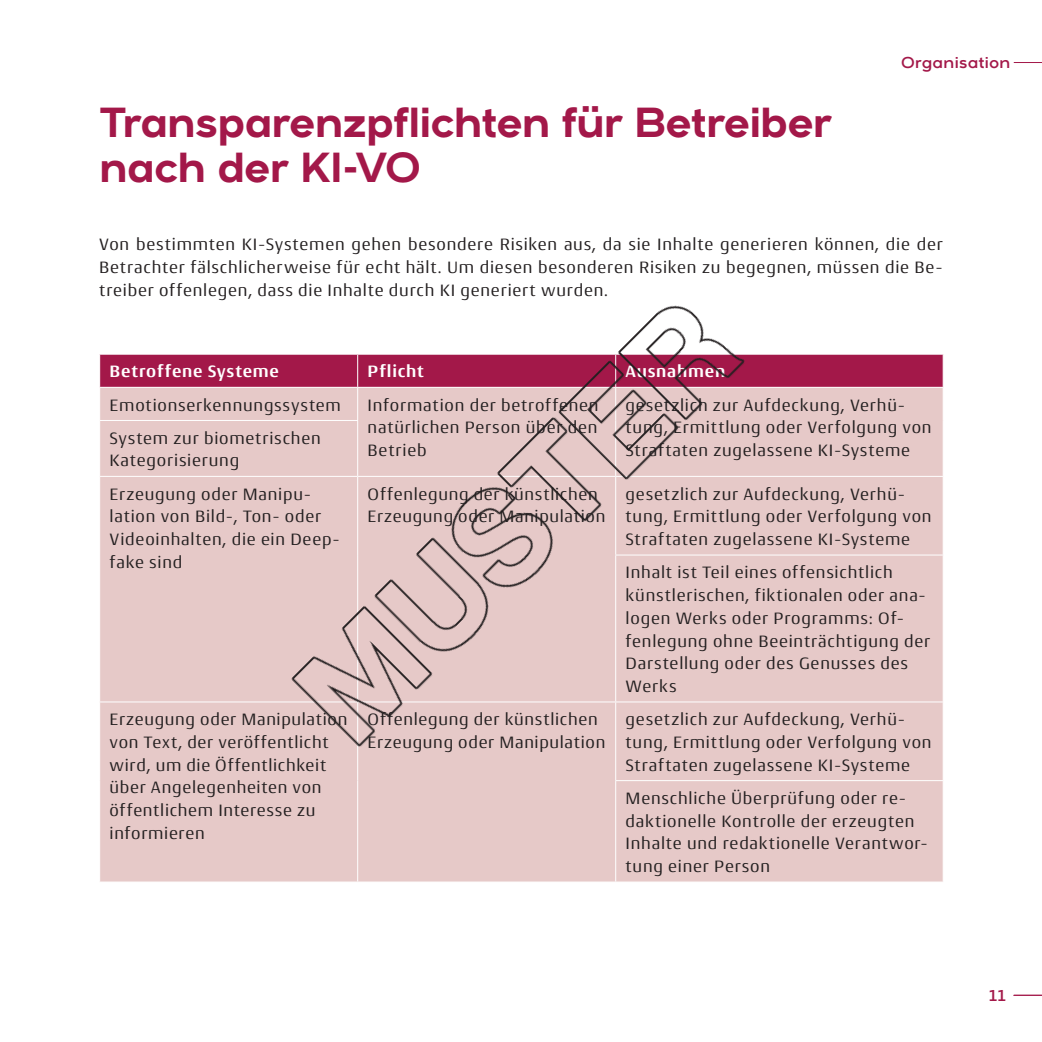
<style>
.page{position:relative;width:1042px;height:1042px;background:#fff}
.page>*{position:absolute;margin:0;border:0;box-sizing:border-box;transform-origin:0 0}
.t1{font:700 42px/45.5px "Arkibal";letter-spacing:-.025em;color:#a31849}
.t2{font:17.5px/22.8px "Conto";letter-spacing:.045em;color:#231f20}
.t3{font:700 17.5px "Conto";letter-spacing:.045em;color:#fff}
.t4{font:15.75px "Arkibal";letter-spacing:.02em;color:#a31849}
</style>
<div class="page">
<svg style="left:1014px;top:62px;width:28px;height:1px"></svg>
<svg style="left:1014px;top:995px;width:28px;height:1px"></svg>
<div style="left:100px;top:355px;width:843px;height:32px;background:#a31849"></div>
<div style="left:100px;top:388px;width:843px;height:493px;background:#e6c9c8"></div>
<hr style="left:99px;top:420px;width:259px;height:1px;background:#fff">
<hr style="left:99px;top:476px;width:259px;height:1px;background:#fff">
<hr style="left:616px;top:476px;width:327px;height:1px;background:#fff">
<hr style="left:615px;top:554px;width:328px;height:1px;background:#fff">
<hr style="left:99px;top:701px;width:259px;height:1px;background:#fff">
<hr style="left:357px;top:702px;width:1px;height:78px;background:#fff">
<hr style="left:357px;top:780px;width:1px;height:101px;background:#fff">
<hr style="left:616px;top:701px;width:327px;height:1px;background:#fff">
<hr style="left:615px;top:702px;width:1px;height:78px;background:#fff">
<hr style="left:615px;top:780px;width:328px;height:1px;background:#fff">
<hr style="left:615px;top:781px;width:1px;height:100px;background:#fff">
<img style="left:266px;top:305px;width:510px;height:471px">
<h1 class="t1" style="left:99px;top:98px;width:735px">Transparenzpflichten für Betreiber nach der KI-VO</h1>
<p class="t4" style="left:901px;top:52px;width:111px">Organisation</p>
<p class="t2" style="left:99px;top:232px;width:845px;text-align:justify">Von bestimmten KI-Systemen gehen besondere Risiken aus, da sie Inhalte generieren können, die der Betrachter fälschlicherweise für echt hält. Um diesen besonderen Risiken zu begegnen, müssen die Be&shy;treiber offenlegen, dass die Inhalte durch KI generiert wurden.</p>
<p class="t3" style="left:110px;top:360px;width:171px">Betroffene Systeme</p>
<p class="t3" style="left:368px;top:360px;width:58px">Pflicht</p>
<p class="t3" style="left:625px;top:360px;width:101px">Ausnahmen</p>
<p class="t2" style="left:110px;top:393px;width:233px">Emotionserkennungssystem</p>
<p class="t2" style="left:368px;top:393px;width:232px;text-align:justify">Information der betroffenen natürlichen Person über den Betrieb</p>
<p class="t2" style="left:625px;top:393px;width:307px">gesetzlich zur Aufdeckung, Verhü&shy;tung, Ermittlung oder Verfolgung von<br>Straftaten zugelassene KI-Systeme</p>
<p class="t2" style="left:110px;top:426px;width:213px">System zur biometrischen<br>Kategorisierung</p>
<p class="t2" style="left:110px;top:482px;width:232px">Erzeugung oder Manipu&shy;lation von Bild-, Ton- oder<br>Videoinhalten, die ein Deep&shy;fake sind</p>
<p class="t2" style="left:368px;top:482px;width:239px">Offenlegung der künstlichen<br>Erzeugung oder Manipulation</p>
<p class="t2" style="left:625px;top:482px;width:307px">gesetzlich zur Aufdeckung, Verhü&shy;tung, Ermittlung oder Verfolgung von<br>Straftaten zugelassene KI-Systeme</p>
<p class="t2" style="left:625px;top:560px;width:306px">Inhalt ist Teil eines offensichtlich künstlerischen, fiktionalen oder ana&shy;logen Werks oder Programms: Of&shy;fenlegung ohne Beeinträchtigung der<br>Darstellung oder des Genusses des<br>Werks</p>
<p class="t2" style="left:110px;top:707px;width:239px">Erzeugung oder Manipulation von Text, der veröffentlicht wird, um die Öffentlichkeit über Angelegenheiten von öffentlichem Interesse zu informieren</p>
<p class="t2" style="left:368px;top:707px;width:239px">Offenlegung der künstlichen<br>Erzeugung oder Manipulation</p>
<p class="t2" style="left:625px;top:707px;width:307px">gesetzlich zur Aufdeckung, Verhü&shy;tung, Ermittlung oder Verfolgung von<br>Straftaten zugelassene KI-Systeme</p>
<p class="t2" style="left:625px;top:786px;width:303px">Menschliche Überprüfung oder re&shy;daktionelle Kontrolle der erzeugten<br>Inhalte und redaktionelle Verantwor&shy;tung einer Person</p>
<p class="t4" style="left:989px;top:985px;width:19px">11</p>
</div>
